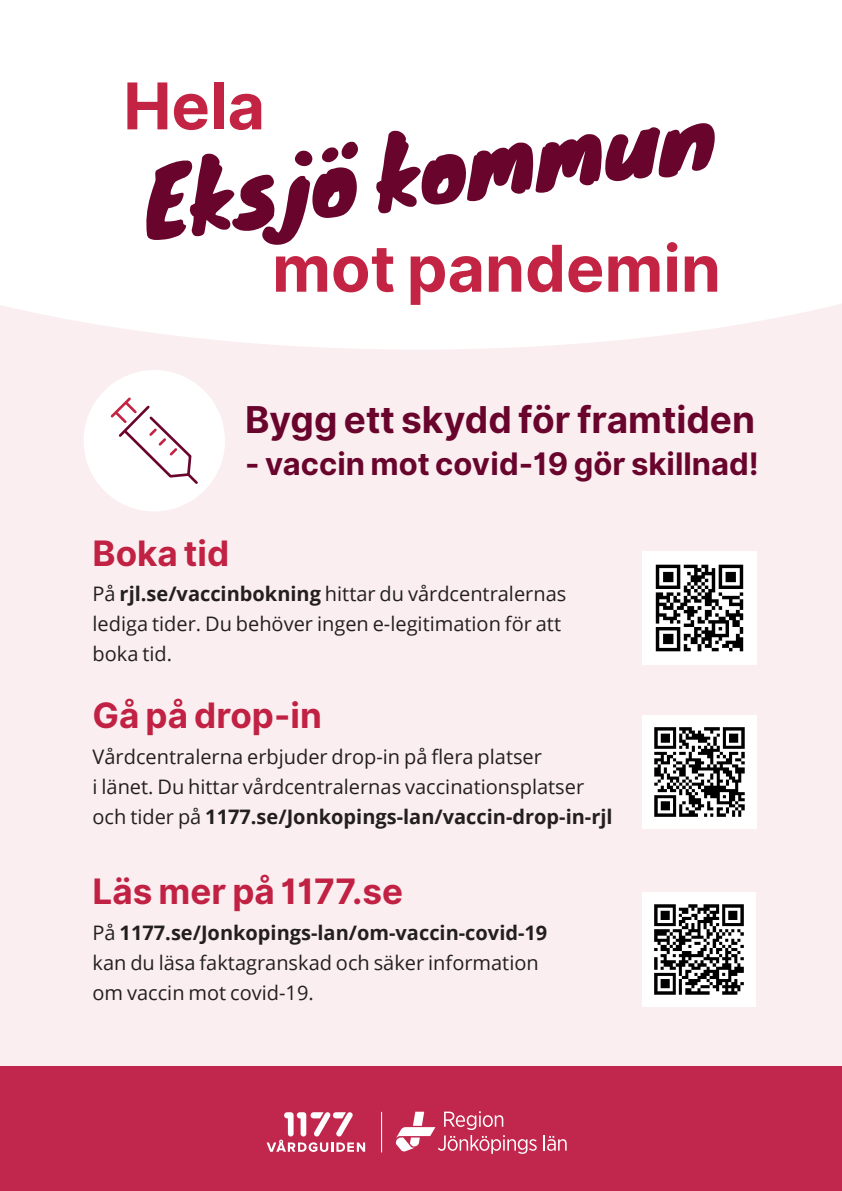
<style>
.page{position:relative;width:842px;height:1191px;background:#faeef0}
.page>*{position:absolute;margin:0;border:0;box-sizing:border-box;transform-origin:0 0}
.Text{font:90px "Knewave";color:#69052d}
.Text-2{font:700 64.5px "Inter";color:#c42443}
.Text-3{font:700 37px "Inter";color:#69052d}
.Text-4{font:700 35px "Inter";color:#c12143}
.Text-5{font:700 31px "Inter";color:#69052d}
.Text-6{font:20px/30px "Open Sans";color:#231f20}
.Text-7{font:700 20px "Open Sans";color:#231f20}
.s1{font-weight:700}
.s2{font-weight:400}
</style>
<div class="page">
<div style="left:84px;top:370px;width:141px;height:141px;background:#fff;border-radius:50%"></div>
<svg style="left:110px;top:397px;width:88px;height:87px"></svg>
<img style="left:643px;top:715px;width:113px;height:114px">
<img style="left:643px;top:551px;width:113px;height:113px">
<div style="left:0;top:0;width:842px;height:349px;background:#fff"></div>
<div style="left:0;top:1066px;width:842px;height:125px;background:#c1264c"></div>
<svg style="left:267px;top:1112px;width:98px;height:40px"></svg>
<hr style="left:381px;top:1111px;width:1px;height:41px;background:#fff">
<svg style="left:544px;top:1135px;width:23px;height:15px"></svg>
<svg style="left:396px;top:1111px;width:141px;height:42px"></svg>
<img style="left:642px;top:893px;width:113px;height:113px">
<p class="Text-2" style="left:123px;top:59px;width:143px">Hela</p>
<p class="Text" style="left:134px;top:133px;width:578px;rotate:-7deg">Eksjö kommun</p>
<p class="Text-2" style="left:272px;top:221px;width:450px">mot pandemin</p>
<p class="Text-3" style="left:245px;top:392px;width:511px">Bygg ett skydd för framtiden</p>
<p class="Text-5" style="left:245px;top:441px;width:515px">- vaccin mot covid-19 gör skillnad!</p>
<p class="Text-4" style="left:93px;top:527px;width:138px">Boka tid</p>
<p class="Text-6" style="left:93px;top:578px;width:475px">På <span class="s1">rjl.se/vaccinbokning</span> hittar du vårdcentralernas</p>
<p class="Text-6" style="left:93px;top:608px;width:470px">lediga tider. Du behöver ingen e-legitimation för att</p>
<p class="Text-6" style="left:93px;top:638px;width:81px">boka tid.</p>
<p class="Text-4" style="left:93px;top:690px;width:231px">Gå på drop-in</p>
<p class="Text-6" style="left:93px;top:741px;width:451px">Vårdcentralerna erbjuder drop-in på flera platser</p>
<p class="Text-6" style="left:93px;top:771px;width:522px">i länet. Du hittar vårdcentralernas vaccinationsplatser och tider på <span class="s1">1177.se/Jonkopings-lan/vaccin-drop-in-rjl</span></p>
<p class="Text-4" style="left:93px;top:865px;width:312px">Läs mer på 1177.se</p>
<p class="Text-7" style="left:93px;top:918px;width:456px"><span class="s2">På</span> 1177.se/Jonkopings-lan/om-vaccin-covid-19</p>
<p class="Text-6" style="left:93px;top:946px;width:448px">kan du läsa faktagranskad och säker information</p>
<p class="Text-6" style="left:93px;top:976px;width:223px">om vaccin mot covid-19.</p>
</div>
